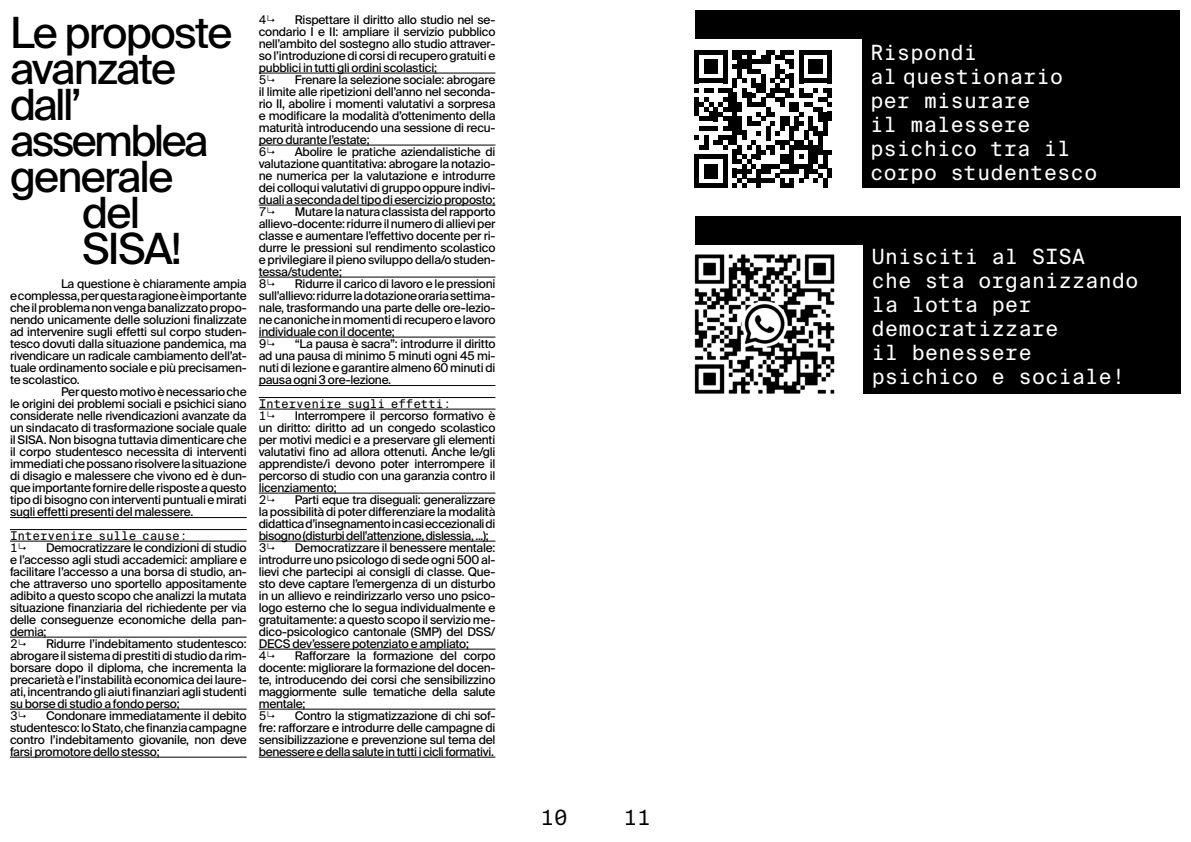
<style>
.page{position:relative;width:1191px;height:842px;background:#fff}
.page>*{position:absolute;margin:0;border:0;box-sizing:border-box;transform-origin:0 0}
.Stile_di_paragrafo_6{font:43px "Suisse Intl";letter-spacing:-.04em;color:#000}
.Stile_di_paragrafo_6-2{font:43px "Suisse Intl";letter-spacing:-.06em;color:#000}
.Stile_di_paragrafo_7{font:21px/24px "Suisse Intl Mono";letter-spacing:-.01em;color:#fff}
.t1{font:21px "Suisse Intl Mono";color:#000}
.Stile_di_paragrafo_1{font:12px/12px "Suisse Intl";letter-spacing:-.02em;color:#000;text-align:justify}
.Stile_di_paragrafo_2{font:12px/12px "Suisse Intl";letter-spacing:-.02em;color:#000;text-align:justify}
.Stile_di_paragrafo_1-2{font:12px "Suisse Intl Mono";letter-spacing:-.02em;color:#000}
.s1{font-family:"Alliance No.1";font-weight:300}
</style>
<div class="page">
<hr style="left:10px;top:517px;width:237px;height:1px;background:#000">
<hr style="left:10px;top:529px;width:237px;height:1px;background:#000">
<hr style="left:10px;top:541px;width:237px;height:1px;background:#000">
<hr style="left:10px;top:637px;width:237px;height:1px;background:#000">
<hr style="left:10px;top:709px;width:237px;height:1px;background:#000">
<hr style="left:10px;top:757px;width:237px;height:1px;background:#000">
<hr style="left:259px;top:73px;width:236px;height:1px;background:#000">
<hr style="left:259px;top:145px;width:236px;height:1px;background:#000">
<hr style="left:259px;top:205px;width:236px;height:1px;background:#000">
<hr style="left:259px;top:277px;width:236px;height:1px;background:#000">
<hr style="left:259px;top:337px;width:236px;height:1px;background:#000">
<hr style="left:259px;top:385px;width:236px;height:1px;background:#000">
<hr style="left:259px;top:397px;width:236px;height:1px;background:#000">
<hr style="left:259px;top:409px;width:236px;height:1px;background:#000">
<hr style="left:259px;top:493px;width:236px;height:1px;background:#000">
<hr style="left:259px;top:541px;width:236px;height:1px;background:#000">
<hr style="left:259px;top:649px;width:236px;height:1px;background:#000">
<hr style="left:259px;top:709px;width:236px;height:1px;background:#000">
<hr style="left:259px;top:757px;width:236px;height:1px;background:#000">
<div style="left:863px;top:32px;width:317px;height:156px;background:#000"></div>
<div style="left:864px;top:238px;width:317px;height:156px;background:#000"></div>
<img style="left:694px;top:254px;width:141px;height:140px">
<svg style="left:694px;top:50px;width:138px;height:138px"></svg>
<div style="left:827px;top:169px;width:5px;height:9px;background:#000"></div>
<div style="left:695px;top:10px;width:484px;height:28px;background:#000"></div>
<div style="left:695px;top:216px;width:486px;height:28px;background:#000"></div>
<p class="Stile_di_paragrafo_6" style="left:10px;top:8px;width:224px">Le proposte</p>
<p class="Stile_di_paragrafo_6" style="left:10px;top:44px;width:168px">avanzate</p>
<p class="Stile_di_paragrafo_6" style="left:10px;top:80px;width:73px">dall’</p>
<p class="Stile_di_paragrafo_6-2" style="left:10px;top:116px;width:200px">assemblea</p>
<p class="Stile_di_paragrafo_6" style="left:10px;top:152px;width:165px">generale</p>
<p class="Stile_di_paragrafo_6" style="left:82px;top:188px;width:60px">del</p>
<p class="Stile_di_paragrafo_6" style="left:82px;top:224px;width:101px">SISA!</p>
<p class="Stile_di_paragrafo_2" style="left:10px;top:278px;width:238px;text-indent:51px">La questione è chiaramente ampia e complessa, per questa ragione è importante che il problema non venga banalizzato propo&shy;nendo unicamente delle soluzioni finalizzate ad intervenire sugli effetti sul corpo studen&shy;tesco dovuti dalla situazione pandemica, ma rivendicare un radicale cambiamento dell’at&shy;tuale ordinamento sociale e più precisamen&shy;te scolastico.</p>
<p class="Stile_di_paragrafo_2" style="left:10px;top:386px;width:238px;text-indent:51px">Per questo motivo è necessario che le origini dei problemi sociali e psichici siano considerate nelle rivendicazioni avanzate da un sindacato di trasformazione sociale quale il SISA. Non bisogna tuttavia dimenticare che il corpo studentesco necessita di interventi immediati che possano risolvere la situazione di disagio e malessere che vivono ed è dun&shy;que importante fornire delle risposte a questo tipo di bisogno con interventi puntuali e mirati</p>
<p class="Stile_di_paragrafo_1" style="left:10px;top:506px;width:185px">sugli effetti presenti del malessere.</p>
<p class="Stile_di_paragrafo_1-2" style="left:10px;top:529px;width:179px">Intervenire sulle cause:</p>
<p class="Stile_di_paragrafo_1-2" style="left:10px;top:541px;width:19px">1<span class="s1">↳</span></p>
<p class="Stile_di_paragrafo_1" style="left:10px;top:542px;width:238px;text-indent:36px">Democratizzare le condizioni di studio e l’accesso agli studi accademici: ampliare e facilitare l’accesso a una borsa di studio, an&shy;che attraverso uno sportello appositamente adibito a questo scopo che analizzi la mutata situazione finanziaria del richiedente per via delle conseguenze economiche della pan&shy;demia;</p>
<p class="Stile_di_paragrafo_1-2" style="left:10px;top:637px;width:19px">2<span class="s1">↳</span></p>
<p class="Stile_di_paragrafo_1" style="left:10px;top:638px;width:238px;text-indent:36px">Ridurre l’indebitamento studentesco: abrogare il sistema di prestiti di studio da rim&shy;borsare dopo il diploma, che incrementa la precarietà e l’instabilità economica dei laure&shy;ati, incentrando gli aiuti finanziari agli studenti su borse di studio a fondo perso;</p>
<p class="Stile_di_paragrafo_1-2" style="left:10px;top:709px;width:19px">3<span class="s1">↳</span></p>
<p class="Stile_di_paragrafo_1" style="left:10px;top:710px;width:238px;text-indent:36px">Condonare immediatamente il debito studentesco: lo Stato, che finanzia campagne contro l’indebitamento giovanile, non deve farsi promotore dello stesso;</p>
<p class="Stile_di_paragrafo_1-2" style="left:259px;top:13px;width:19px">4<span class="s1">↳</span></p>
<p class="Stile_di_paragrafo_1" style="left:259px;top:14px;width:238px;text-indent:36px">Rispettare il diritto allo studio nel se&shy;condario I e II: ampliare il servizio pubblico nell’ambito del sostegno allo studio attraver&shy;so l’introduzione di corsi di recupero gratuiti e pubblici in tutti gli ordini scolastici;</p>
<p class="Stile_di_paragrafo_1-2" style="left:259px;top:73px;width:19px">5<span class="s1">↳</span></p>
<p class="Stile_di_paragrafo_1" style="left:259px;top:74px;width:238px;text-indent:36px">Frenare la selezione sociale: abrogare il limite alle ripetizioni dell’anno nel seconda&shy;rio II, abolire i momenti valutativi a sorpresa e modificare la modalità d’ottenimento della maturità introducendo una sessione di recu&shy;pero durante l’estate;</p>
<p class="Stile_di_paragrafo_1-2" style="left:259px;top:145px;width:19px">6<span class="s1">↳</span></p>
<p class="Stile_di_paragrafo_1" style="left:259px;top:146px;width:238px;text-indent:36px">Abolire le pratiche aziendalistiche di valutazione quantitativa: abrogare la notazio&shy;ne numerica per la valutazione e introdurre dei colloqui valutativi di gruppo oppure indivi&shy;duali a seconda del tipo di esercizio proposto;</p>
<p class="Stile_di_paragrafo_1-2" style="left:259px;top:205px;width:19px">7<span class="s1">↳</span></p>
<p class="Stile_di_paragrafo_1" style="left:259px;top:206px;width:238px;text-indent:36px">Mutare la natura classista del rapporto allievo-docente: ridurre il numero di allievi per classe e aumentare l’effettivo docente per ri&shy;durre le pressioni sul rendimento scolastico e privilegiare il pieno sviluppo della/o studen&shy;tessa/studente;</p>
<p class="Stile_di_paragrafo_1-2" style="left:259px;top:277px;width:19px">8<span class="s1">↳</span></p>
<p class="Stile_di_paragrafo_1" style="left:259px;top:278px;width:238px;text-indent:36px">Ridurre il carico di lavoro e le pressioni sull’allievo: ridurre la dotazione oraria settima&shy;nale, trasformando una parte delle ore-lezio&shy;ne canoniche in momenti di recupero e lavoro individuale con il docente;</p>
<p class="Stile_di_paragrafo_1-2" style="left:259px;top:337px;width:19px">9<span class="s1">↳</span></p>
<p class="Stile_di_paragrafo_1" style="left:259px;top:338px;width:238px;text-indent:36px">“La pausa è sacra”: introdurre il diritto ad una pausa di minimo 5 minuti ogni 45 mi&shy;nuti di lezione e garantire almeno 60 minuti di pausa ogni 3 ore-lezione.</p>
<p class="Stile_di_paragrafo_1-2" style="left:259px;top:397px;width:194px">Intervenire sugli effetti:</p>
<p class="Stile_di_paragrafo_1-2" style="left:259px;top:409px;width:19px">1<span class="s1">↳</span></p>
<p class="Stile_di_paragrafo_1" style="left:259px;top:410px;width:238px;text-indent:36px">Interrompere il percorso formativo è un diritto: diritto ad un congedo scolastico per motivi medici e a preservare gli elementi valutativi fino ad allora ottenuti. Anche le/gli apprendiste/i devono poter interrompere il percorso di studio con una garanzia contro il licenziamento;</p>
<p class="Stile_di_paragrafo_1-2" style="left:259px;top:493px;width:19px">2<span class="s1">↳</span></p>
<p class="Stile_di_paragrafo_1" style="left:259px;top:494px;width:238px;text-indent:36px">Parti eque tra diseguali: generalizzare la possibilità di poter differenziare la modalità didattica d’insegnamento in casi eccezionali di bisogno (disturbi dell’attenzione, dislessia, ...);</p>
<p class="Stile_di_paragrafo_1-2" style="left:259px;top:541px;width:19px">3<span class="s1">↳</span></p>
<p class="Stile_di_paragrafo_1" style="left:259px;top:542px;width:238px;text-indent:36px">Democratizzare il benessere mentale: introdurre uno psicologo di sede ogni 500 al&shy;lievi che partecipi ai consigli di classe. Que&shy;sto deve captare l’emergenza di un disturbo in un allievo e reindirizzarlo verso uno psico&shy;logo esterno che lo segua individualmente e gratuitamente: a questo scopo il servizio me&shy;dico-psicologico cantonale (SMP) del DSS/ DECS dev’essere potenziato e ampliato;</p>
<p class="Stile_di_paragrafo_1-2" style="left:259px;top:649px;width:19px">4<span class="s1">↳</span></p>
<p class="Stile_di_paragrafo_1" style="left:259px;top:650px;width:238px;text-indent:36px">Rafforzare la formazione del corpo docente: migliorare la formazione del docen&shy;te, introducendo dei corsi che sensibilizzino maggiormente sulle tematiche della salute mentale;</p>
<p class="Stile_di_paragrafo_1-2" style="left:259px;top:709px;width:19px">5<span class="s1">↳</span></p>
<p class="Stile_di_paragrafo_1" style="left:259px;top:710px;width:238px;text-indent:36px">Contro la stigmatizzazione di chi sof&shy;fre: rafforzare e introdurre delle campagne di sensibilizzazione e prevenzione sul tema del benessere e della salute in tutti i cicli formativi.</p>
<h2 class="t1" style="left:540px;top:805px;width:29px">10</h2>
<h2 class="t1" style="left:624px;top:805px;width:29px">11</h2>
<p class="Stile_di_paragrafo_7" style="left:870px;top:41px;width:109px">Rispondi</p>
<p class="Stile_di_paragrafo_7" style="left:870px;top:65px;width:195px">al questionario</p>
<p class="Stile_di_paragrafo_7" style="left:870px;top:89px;width:162px">per misurare</p>
<p class="Stile_di_paragrafo_7" style="left:870px;top:113px;width:162px">il malessere</p>
<p class="Stile_di_paragrafo_7" style="left:870px;top:137px;width:202px">psichico tra il</p>
<p class="Stile_di_paragrafo_7" style="left:870px;top:161px;width:229px">corpo studentesco</p>
<p class="Stile_di_paragrafo_7" style="left:871px;top:245px;width:215px">Unisciti al SISA</p>
<p class="Stile_di_paragrafo_7" style="left:871px;top:269px;width:269px">che sta organizzando</p>
<p class="Stile_di_paragrafo_7" style="left:871px;top:293px;width:189px">la lotta per democratizzare</p>
<p class="Stile_di_paragrafo_7" style="left:871px;top:341px;width:162px">il benessere</p>
<p class="Stile_di_paragrafo_7" style="left:871px;top:365px;width:255px">psichico e sociale!</p>
</div>
